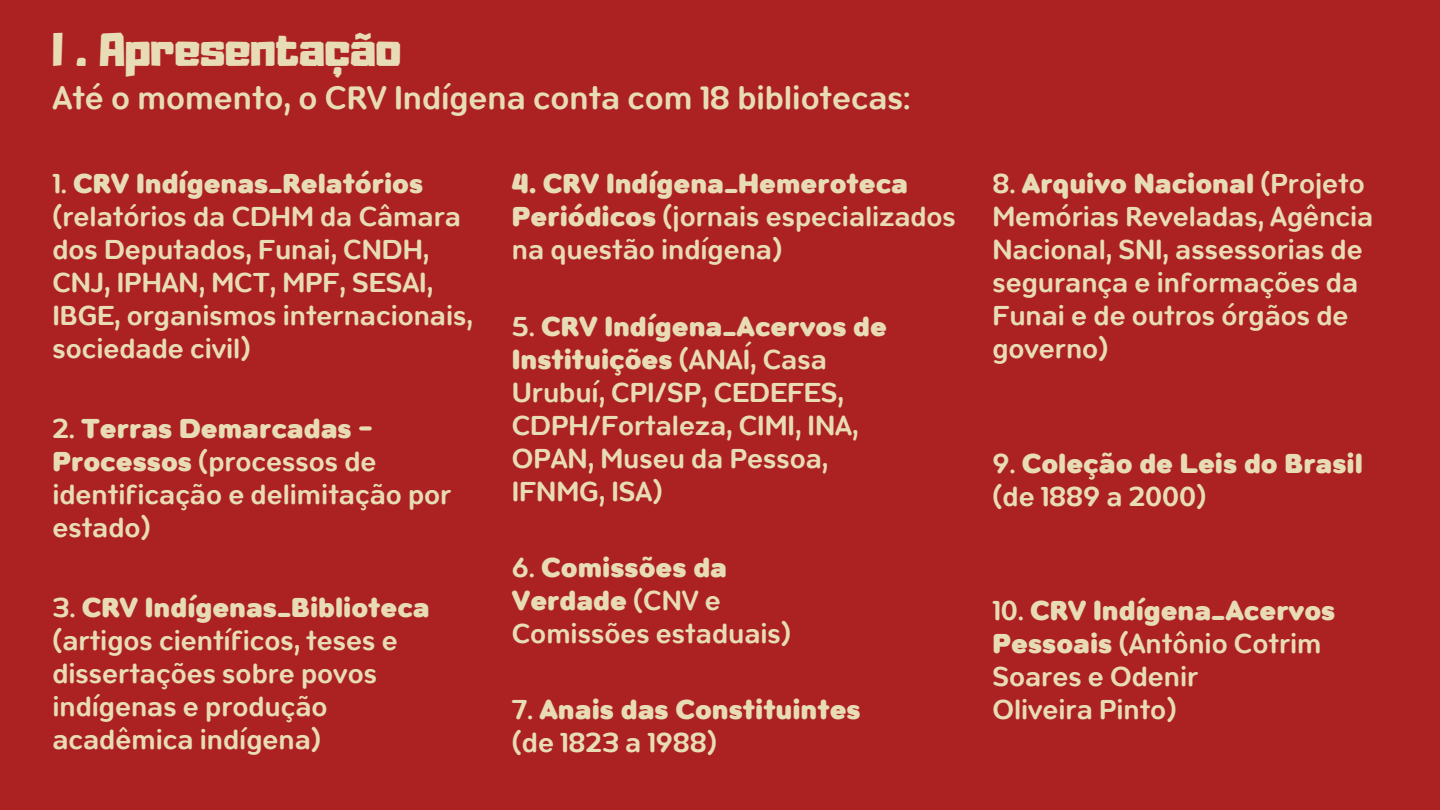
<style>
.page{position:relative;width:1440px;height:810px;background:#ac2121}
.page>*{position:absolute;margin:0;border:0;box-sizing:border-box;transform-origin:0 0}
.t1{font:41.8px "Adumu";color:#e7dcb6}
.t2{font:600 35.5px "Opun";color:#e7dcb6}
.t3{font:600 30px/33px "Opun";color:#e7dcb6}
.t4{font:900 30px/33px "Opun";color:#e7dcb6}
.s1{font-weight:900}
.s2{font-weight:600}
</style>
<div class="page">
<p class="t1" style="left:52px;top:33px;width:350px">I . Apresentação</p>
<p class="t2" style="left:52px;top:76px;width:860px">Até o momento, o CRV Indígena conta com 18 bibliotecas:</p>
<h2 class="t3" style="left:52px;top:167px;width:422px">1. <span class="s1">CRV Indígenas_Relatórios </span>(relatórios da CDHM da Câmara dos Deputados, Funai, CNDH,<br>CNJ, IPHAN, MCT, MPF, SESAI,<br>IBGE, organismos internacionais, sociedade civil)</h2>
<p class="t3" style="left:52px;top:411px;width:400px">2. <span class="s1">Terras Demarcadas -<br>Processos</span> (processos de identificação e delimitação por estado)</p>
<p class="t3" style="left:52px;top:590px;width:379px">3. <span class="s1">CRV Indígenas_Biblioteca </span>(artigos científicos, teses e dissertações sobre povos indígenas e produção acadêmica indígena)</p>
<p class="t3" style="left:512px;top:167px;width:446px"><span class="s1">4. CRV Indígena_Hemeroteca<br>Periódicos</span> (jornais especializados na questão indígena)</p>
<p class="t3" style="left:512px;top:309px;width:377px">5. <span class="s1">CRV Indígena_Acervos de<br>Instituições</span> (ANAÍ, Casa<br>Urubuí, CPI/SP, CEDEFES,<br>CDPH/Fortaleza, CIMI, INA,<br>OPAN, Museu da Pessoa,<br>IFNMG, ISA)</p>
<p class="t3" style="left:512px;top:550px;width:281px">6. <span class="s1">Comissões da<br>Verdade</span> (CNV e<br>Comissões estaduais)</p>
<p class="t4" style="left:512px;top:692px;width:350px"><span class="s2">7.</span> Anais das Constituintes <span class="s2">(de 1823 a 1988)</span></p>
<p class="t3" style="left:992px;top:167px;width:382px">8. <span class="s1">Arquivo Nacional</span> (Projeto<br>Memórias Reveladas, Agência<br>Nacional, SNI, assessorias de segurança e informações da<br>Funai e de outros órgãos de governo)</p>
<p class="t4" style="left:992px;top:446px;width:372px"><span class="s2">9.</span> Coleção de Leis do Brasil <span class="s2">(de 1889 a 2000)</span></p>
<p class="t3" style="left:992px;top:593px;width:344px">10. <span class="s1">CRV Indígena_Acervos<br>Pessoais</span> (Antônio Cotrim<br>Soares e Odenir</p>
<p class="t3" style="left:992px;top:692px;width:185px">Oliveira Pinto)</p>
</div>
